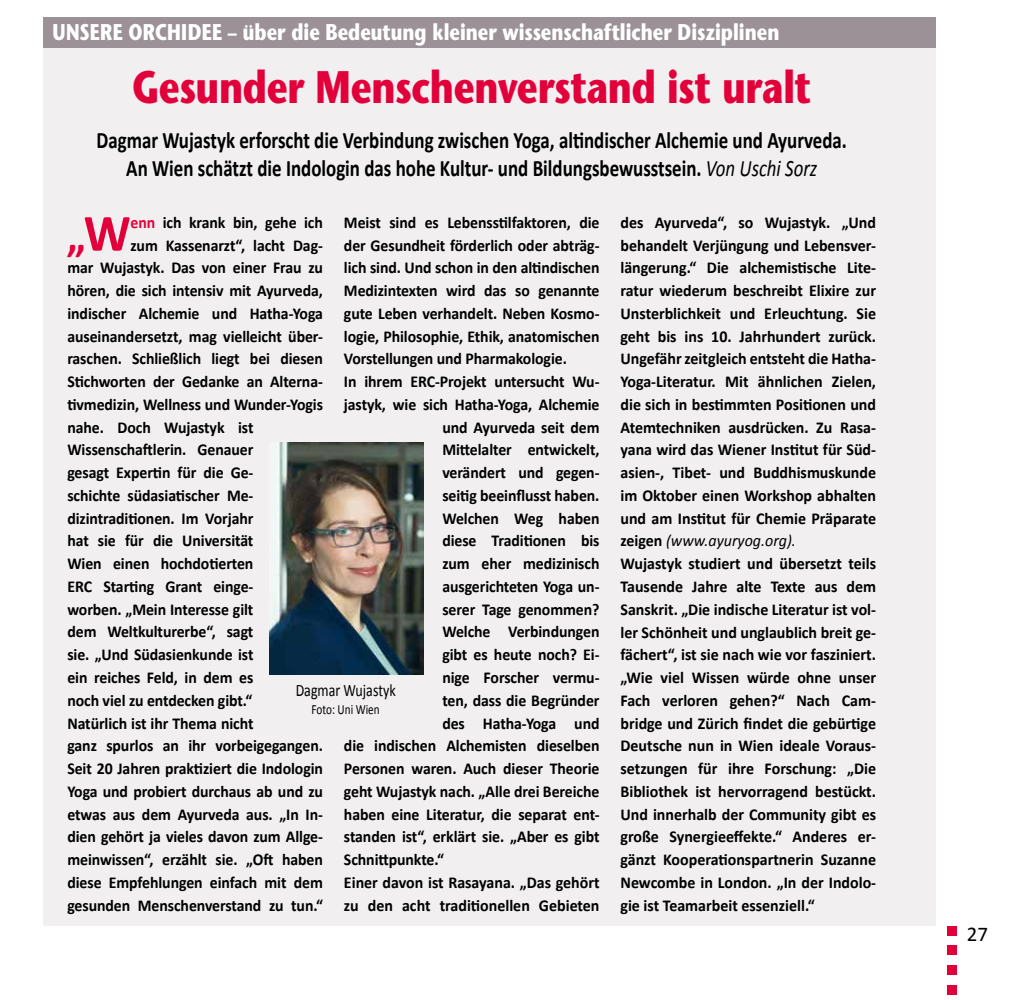
<style>
.page{position:relative;width:1010px;height:1000px;background:#fff}
.page>*{position:absolute;margin:0;border:0;box-sizing:border-box;transform-origin:0 0}
.t1{font:700 45.5px "Stone Sans";letter-spacing:-.01em;color:#e2003b;scale:.8 1}
.t2{font:700 44.1px "Calibri";color:#e2003b}
.t3{font:700 23.62px/28px "Calibri";color:#000;text-align:center;scale:.8 1}
.t4{font:700 22.75px "Stone Sans";color:#fff;scale:.8 1}
.t5{font:21px "Calibri";color:#000}
.t6{font:17.5px "Calibri";color:#000;scale:.8 1}
.t7{font:700 16.62px "Calibri";letter-spacing:-.005em;color:#000;scale:.95 1}
.t8{font:700 16.62px/22.8px "Calibri";letter-spacing:-.005em;color:#000;scale:.96 1}
.t9{font:14px "Calibri";color:#000;scale:.8 1}
.s1{font-weight:400;font-style:italic}
.s2{font-size:52.5px}
.s3{color:#e2003b}
</style>
<div class="page">
<div style="left:947px;top:925px;width:10px;height:10px;background:#e2003b"></div>
<div style="left:947px;top:945px;width:10px;height:10px;background:#e2003b"></div>
<div style="left:947px;top:965px;width:10px;height:10px;background:#e2003b"></div>
<div style="left:947px;top:985px;width:10px;height:10px;background:#e2003b"></div>
<div style="left:43px;top:22px;width:893px;height:903px;background:#f1eff0"></div>
<div style="left:43px;top:17px;width:893px;height:30px;background:#9b9197"></div>
<img style="left:269px;top:442px;width:155px;height:232px">
<h3 class="t4" style="left:53px;top:17px;width:910px">UNSERE ORCHIDEE – über die Bedeutung kleiner wissenschaftlicher Disziplinen</h3>
<h1 class="t1" style="left:132px;top:58px;width:851px">Gesunder Menschenverstand ist uralt</h1>
<h3 class="t3" style="left:96px;top:126px;width:940px">Dagmar Wujastyk erforscht die Verbindung zwischen Yoga, altindischer Alchemie und Ayurveda.<br>An Wien schätzt die Indologin das hohe Kultur- und Bildungsbewusstsein. <span class="s1">Von Uschi Sorz</span></h3>
<p class="t7" style="left:344px;top:212px;width:271px">Meist sind es Lebensstilfaktoren, die</p>
<p class="t7" style="left:344px;top:234px;width:270px">der Gesundheit förderlich oder abträg-</p>
<p class="t7" style="left:344px;top:257px;width:271px">lich sind. Und schon in den altindischen</p>
<p class="t7" style="left:344px;top:280px;width:271px">Medizintexten wird das so genannte</p>
<p class="t7" style="left:344px;top:303px;width:270px">gute Leben verhandelt. Neben Kosmo-</p>
<p class="t7" style="left:344px;top:325px;width:271px">logie, Philosophie, Ethik, anatomischen</p>
<p class="t7" style="left:344px;top:348px;width:236px">Vorstellungen und Pharmakologie.</p>
<p class="t7" style="left:344px;top:371px;width:270px">In ihrem ERC-Projekt untersucht Wu-</p>
<p class="t7" style="left:344px;top:394px;width:271px">jastyk, wie sich Hatha-Yoga, Alchemie</p>
<p class="t7" style="left:442px;top:416px;width:167px">und Ayurveda seit dem</p>
<p class="t7" style="left:442px;top:439px;width:167px">Mittelalter entwickelt,</p>
<p class="t7" style="left:442px;top:462px;width:167px">verändert und gegen-</p>
<p class="t7" style="left:442px;top:485px;width:167px">seitig beeinflusst haben.</p>
<p class="t7" style="left:442px;top:507px;width:167px">Welchen Weg haben</p>
<p class="t7" style="left:442px;top:530px;width:167px">diese Traditionen bis</p>
<p class="t7" style="left:442px;top:553px;width:167px">zum eher medizinisch</p>
<p class="t7" style="left:442px;top:576px;width:167px">ausgerichteten Yoga un-</p>
<p class="t7" style="left:442px;top:598px;width:167px">serer Tage genommen?</p>
<p class="t7" style="left:442px;top:621px;width:167px">Welche Verbindungen</p>
<p class="t7" style="left:442px;top:644px;width:167px">gibt es heute noch? Ei-</p>
<p class="t7" style="left:442px;top:667px;width:167px">nige Forscher vermu-</p>
<p class="t7" style="left:442px;top:689px;width:167px">ten, dass die Begründer</p>
<p class="t7" style="left:442px;top:712px;width:167px">des Hatha-Yoga und</p>
<p class="t7" style="left:344px;top:735px;width:270px">die indischen Alchemisten dieselben</p>
<p class="t7" style="left:344px;top:758px;width:270px">Personen waren. Auch dieser Theorie</p>
<p class="t7" style="left:344px;top:780px;width:271px">geht Wujastyk nach. „Alle drei Bereiche</p>
<p class="t7" style="left:344px;top:803px;width:270px">haben eine Literatur, die separat ent-</p>
<p class="t7" style="left:344px;top:826px;width:270px">standen ist“, erklärt sie. „Aber es gibt</p>
<p class="t7" style="left:344px;top:849px;width:107px">Schnittpunkte.“</p>
<p class="t8" style="left:344px;top:871px;width:268px">Einer davon ist Rasayana. „Das gehört</p>
<p class="t8" style="left:344px;top:893px;width:268px">zu den acht traditionellen Gebieten</p>
<h2 class="t2" style="left:67px;top:208px;width:65px">„<span class="s2">W</span></h2>
<p class="t7" style="left:130px;top:212px;width:204px"><span class="s3">enn</span> ich krank bin, gehe ich</p>
<p class="t7" style="left:130px;top:234px;width:204px">zum Kassenarzt“, lacht Dag-</p>
<p class="t7" style="left:67px;top:257px;width:271px">mar Wujastyk. Das von einer Frau zu</p>
<p class="t7" style="left:67px;top:280px;width:271px">hören, die sich intensiv mit Ayurveda,</p>
<p class="t7" style="left:67px;top:303px;width:271px">indischer Alchemie und Hatha-Yoga</p>
<p class="t7" style="left:67px;top:325px;width:270px">auseinandersetzt, mag vielleicht über-</p>
<p class="t7" style="left:67px;top:348px;width:271px">raschen. Schließlich liegt bei diesen</p>
<p class="t7" style="left:67px;top:371px;width:270px">Stichworten der Gedanke an Alterna-</p>
<p class="t7" style="left:67px;top:394px;width:271px">tivmedizin, Wellness und Wunder-Yogis</p>
<p class="t7" style="left:67px;top:416px;width:197px">nahe. Doch Wujastyk ist</p>
<p class="t7" style="left:67px;top:439px;width:197px">Wissenschaftlerin. Genauer</p>
<p class="t7" style="left:67px;top:462px;width:197px">gesagt Expertin für die Ge-</p>
<p class="t7" style="left:67px;top:485px;width:197px">schichte südasiatischer Me-</p>
<p class="t7" style="left:67px;top:507px;width:197px">dizintraditionen. Im Vorjahr</p>
<p class="t7" style="left:67px;top:530px;width:197px">hat sie für die Universität</p>
<p class="t7" style="left:67px;top:553px;width:197px">Wien einen hochdotierten</p>
<p class="t7" style="left:67px;top:576px;width:197px">ERC Starting Grant einge-</p>
<p class="t7" style="left:67px;top:598px;width:197px">worben. „Mein Interesse gilt</p>
<p class="t7" style="left:67px;top:621px;width:197px">dem Weltkulturerbe“, sagt</p>
<p class="t7" style="left:67px;top:644px;width:197px">sie. „Und Südasienkunde ist</p>
<p class="t7" style="left:67px;top:667px;width:197px">ein reiches Feld, in dem es</p>
<p class="t7" style="left:67px;top:689px;width:196px">noch viel zu entdecken gibt.“</p>
<p class="t7" style="left:67px;top:712px;width:197px">Natürlich ist ihr Thema nicht</p>
<p class="t7" style="left:67px;top:735px;width:271px">ganz spurlos an ihr vorbeigegangen.</p>
<p class="t7" style="left:67px;top:757px;width:271px">Seit 20 Jahren praktiziert die Indologin</p>
<p class="t7" style="left:67px;top:780px;width:271px">Yoga und probiert durchaus ab und zu</p>
<p class="t7" style="left:67px;top:803px;width:270px">etwas aus dem Ayurveda aus. „In In-</p>
<p class="t7" style="left:67px;top:826px;width:270px">dien gehört ja vieles davon zum Allge-</p>
<p class="t7" style="left:67px;top:849px;width:271px">meinwissen“, erzählt sie. „Oft haben</p>
<p class="t7" style="left:67px;top:871px;width:270px">diese Empfehlungen einfach mit dem</p>
<p class="t7" style="left:67px;top:894px;width:271px">gesunden Menschenverstand zu tun.“</p>
<p class="t6" style="left:296px;top:679px;width:127px">Dagmar Wujastyk</p>
<p class="t9" style="left:312px;top:700px;width:87px">Foto: Uni Wien</p>
<p class="t8" style="left:620px;top:211px;width:268px">des Ayurveda“, so Wujastyk. „Und behandelt Verjüngung und Lebensver&shy;längerung.“ Die alchemistische Lite&shy;ratur wiederum beschreibt Elixire zur Unsterblichkeit und Erleuchtung. Sie geht bis ins 10. Jahrhundert zurück.<br>Ungefähr zeitgleich entsteht die Hatha-Yoga-Literatur. Mit ähnlichen Zielen, die sich in bestimmten Positionen und Atemtechniken ausdrücken. Zu Rasa&shy;yana wird das Wiener Institut für Süd&shy;asien-, Tibet- und Buddhismuskunde im Oktober einen Workshop abhalten und am Institut für Chemie Präparate zeigen <span class="s1">(www.ayuryog.org).<br></span>Wujastyk studiert und übersetzt teils Tausende Jahre alte Texte aus dem Sanskrit. „Die indische Literatur ist vol&shy;ler Schönheit und unglaublich breit ge&shy;fächert“, ist sie nach wie vor fasziniert. „Wie viel Wissen würde ohne unser Fach verloren gehen?“ Nach Cam&shy;bridge und Zürich findet die gebürtige Deutsche nun in Wien ideale Voraus&shy;setzungen für ihre Forschung: „Die Bibliothek ist hervorragend bestückt.<br>Und innerhalb der Community gibt es große Synergieeffekte.“ Anderes er&shy;gänzt Kooperationspartnerin Suzanne Newcombe in London. „In der Indolo&shy;gie ist Teamarbeit essenziell.“</p>
<p class="t5" style="left:967px;top:921px;width:23px">27</p>
</div>
